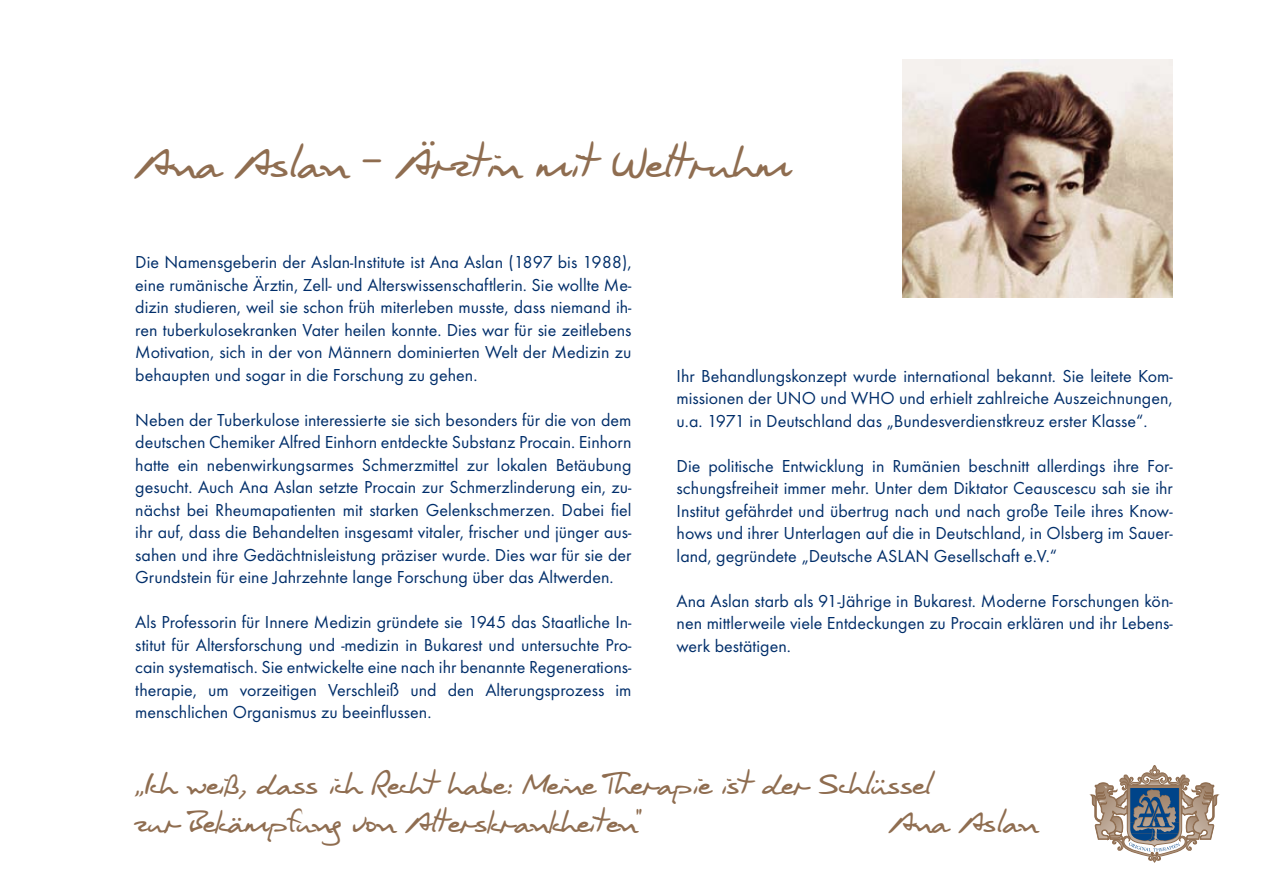
<style>
.page{position:relative;width:1263px;height:893px;background:#fff}
.page>*{position:absolute;margin:0;border:0;box-sizing:border-box;transform-origin:0 0}
.t1{font:45px "Harald Handwriting";color:#8f6d50}
.t2{font:31.5px/37.8px "Harald Handwriting";color:#8f6d50}
.t3{font:18px/22.5px "Futura T";color:#002e6a;text-align:justify}
</style>
<div class="page">
<img style="left:902px;top:60px;width:271px;height:238px">
<svg style="left:1090px;top:765px;width:128px;height:97px"></svg>
<h1 class="t1" style="left:135px;top:135px;width:658px">Ana Aslan – Ärztin mit Weltruhm</h1>
<p class="t3" style="left:135px;top:251px;width:498px">Die Namensgeberin der Aslan-Institute ist Ana Aslan (1897 bis 1988), eine rumänische Ärztin, Zell- und Alterswissenschaftlerin. Sie wollte Me&shy;dizin studieren, weil sie schon früh miterleben musste, dass niemand ih&shy;ren tuberkulosekranken Vater heilen konnte. Dies war für sie zeitlebens Motivation, sich in der von Männern dominierten Welt der Medizin zu behaupten und sogar in die Forschung zu gehen.</p>
<p class="t3" style="left:135px;top:409px;width:498px">Neben der Tuberkulose interessierte sie sich besonders für die von dem deutschen Chemiker Alfred Einhorn entdeckte Substanz Procain. Einhorn hatte ein nebenwirkungsarmes Schmerzmittel zur lokalen Betäubung gesucht. Auch Ana Aslan setzte Procain zur Schmerzlinderung ein, zu&shy;nächst bei Rheuma- patienten mit starken Gelenkschmerzen. Dabei fiel ihr auf, dass die Behandelten insgesamt vitaler, frischer und jünger aus&shy;sahen und ihre Gedächtnisleistung präziser wurde. Dies war für sie der Grundstein für eine Jahrzehnte lange Forschung über das Altwerden.</p>
<p class="t3" style="left:135px;top:611px;width:498px">Als Professorin für Innere Medizin gründete sie 1945 das Staatliche In&shy;stitut für Altersforschung und -medizin in Bukarest und untersuchte Pro&shy;cain systematisch. Sie entwickelte eine nach ihr benannte Regenerations&shy;therapie, um vorzeitigen Verschleiß und den Alterungsprozess im menschlichen Organismus zu beeinflussen.</p>
<p class="t3" style="left:677px;top:364px;width:498px">Ihr Behandlungskonzept wurde international bekannt. Sie leitete Kom&shy;missionen der UNO und WHO und erhielt zahlreiche Auszeichnungen, u.a. 1971 in Deutschland das „Bundesverdienstkreuz erster Klasse“.</p>
<p class="t3" style="left:677px;top:454px;width:498px">Die politische Entwicklung in Rumänien beschnitt allerdings ihre For&shy;schungsfreiheit immer mehr. Unter dem Diktator Ceauscescu sah sie ihr Institut gefährdet und übertrug nach und nach große Teile ihres Know&shy;hows und ihrer Unterlagen auf die in Deutschland, in Olsberg im Sauer&shy;land, gegründete „Deutsche ASLAN Gesellschaft e.V.“</p>
<p class="t3" style="left:677px;top:589px;width:498px">Ana Aslan starb als 91-Jährige in Bukarest. Moderne Forschungen kön&shy;nen mittlerweile viele Entdeckungen zu Procain erklären und ihr Lebens&shy;werk bestätigen.</p>
<h2 class="t2" style="left:135px;top:764px;width:797px">„Ich weiß, dass ich Recht habe: Meine Therapie ist der Schlüssel zur Bekämpfung von Alterskrankheiten“</h2>
<h2 class="t2" style="left:889px;top:802px;width:150px">Ana Aslan</h2>
</div>
